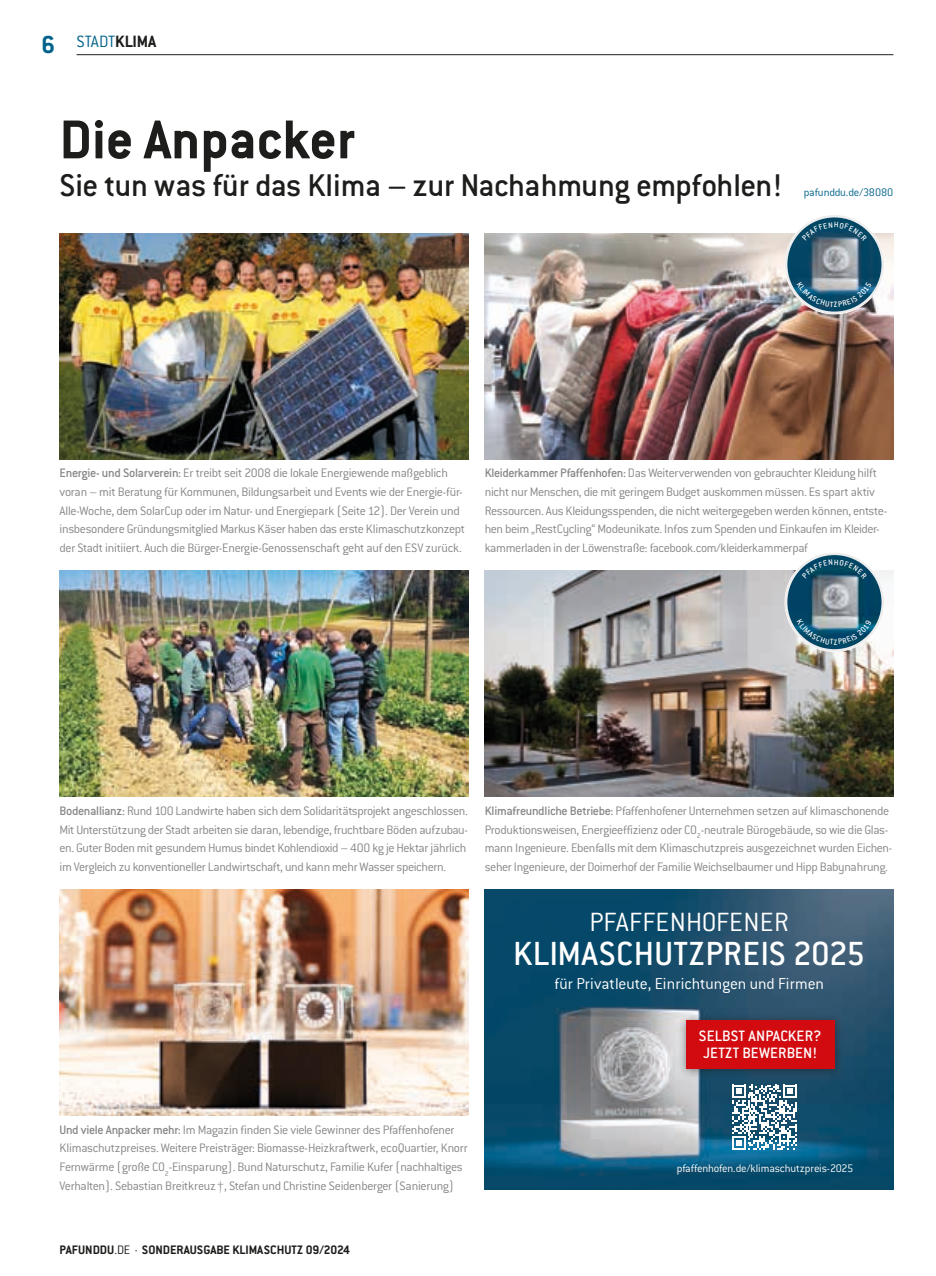
<style>
.page{position:relative;width:936px;height:1276px;background:#fff}
.page>*{position:absolute;margin:0;border:0;box-sizing:border-box;transform-origin:0 0}
.t1{font:700 60px "Conduit ITC Std";color:#1d1d1b}
.t2{font:500 36.75px "Conduit ITC Std";letter-spacing:.01em;color:#fff}
.t3{font:500 34.5px "Conduit ITC Std";letter-spacing:-.015em;color:#1d1d1b}
.t4{font:300 28.95px "Conduit ITC Std";letter-spacing:.01em;color:#fff}
.t5{font:700 27px "Conduit ITC Std";color:#00628b}
.t6{font:300 18px "Conduit ITC Std";letter-spacing:-.015em;color:#00628b}
.t7{font:300 17.4px "Conduit ITC Std";letter-spacing:-.005em;color:#fff}
.t8{font:500 16.5px/17px "Conduit ITC Std";letter-spacing:.01em;color:#fff}
.t9{font:300 13.5px/18.8px "Conduit ITC Std";letter-spacing:-.03em;color:#878787}
.t10{font:700 13.5px "Conduit ITC Std";color:#1d1d1b}
.t11{font:300 12px "Conduit ITC Std";letter-spacing:-.015em;color:#fff}
.t12{font:300 12px "Conduit ITC Std";letter-spacing:-.01em;color:#00628b}
.s1{font-weight:700;color:#1d1d1b}
.s2{font-weight:500}
.s3{font-weight:300}
</style>
<div class="page">
<hr style="left:77px;top:54px;width:816px;height:1px;background:#1d1d1b">
<img style="left:60px;top:233px;width:408px;height:226px">
<img style="left:60px;top:571px;width:408px;height:225px">
<img style="left:484px;top:571px;width:409px;height:225px">
<img style="left:60px;top:890px;width:408px;height:225px">
<img style="left:484px;top:233px;width:409px;height:226px">
<img style="left:484px;top:890px;width:409px;height:300px">
<img style="left:785px;top:553px;width:98px;height:98px;border-radius:49px">
<div style="left:784px;top:552px;width:99px;height:99px;border:2px solid #ededed;border-radius:50%"></div>
<img style="left:785px;top:216px;width:98px;height:97px;border-radius:49px">
<div style="left:784px;top:215px;width:99px;height:99px;border:2px solid #ededed;border-radius:50%"></div>
<div style="left:677px;top:1011px;width:166px;height:67px;background:#1d1d1b;opacity:.5"></div>
<div style="left:686px;top:1020px;width:148px;height:49px;background:#d20b11"></div>
<svg style="left:731px;top:1084px;width:65px;height:65px"></svg>
<svg style="left:801px;top:559px;width:66px;height:19px"></svg>
<svg style="left:796px;top:619px;width:75px;height:25px;background:#42788e"></svg>
<svg style="left:801px;top:222px;width:66px;height:19px"></svg>
<svg style="left:796px;top:281px;width:75px;height:26px;background:#47748c"></svg>
<h3 class="t5" style="left:42px;top:28px;width:15px">6</h3>
<h3 class="t6" style="left:77px;top:30px;width:81px">STADT<span class="s1">KLIMA</span></h3>
<h1 class="t1" style="left:60px;top:103px;width:297px">Die Anpacker</h1>
<h3 class="t3" style="left:60px;top:164px;width:724px">Sie tun was für das Klima – zur Nachahmung empfohlen!</h3>
<p class="t12" style="left:803px;top:185px;width:91px">pafunddu.de/38080</p>
<p class="t9" style="left:60px;top:463px;width:407px"><span class="s2">Energie- und Solarverein:</span> Er treibt seit 2008 die lokale Energiewende maßgeblich voran – mit Beratung für Kommunen, Bildungsarbeit und Events wie der Energie-für-Alle-Woche, dem SolarCup oder im Natur- und Energiepark (Seite 12). Der Verein und insbesondere Gründungsmitglied Markus Käser haben das erste Klimaschutzkonzept der Stadt initiiert. Auch die Bürger-Energie-Genossenschaft geht auf den ESV zurück.</p>
<p class="t9" style="left:484px;top:463px;width:404px"><span class="s2">Kleiderkammer Pfaffenhofen:</span> Das Weiterverwenden von gebrauchter Kleidung hilft nicht nur Menschen, die mit geringem Budget auskommen müssen. Es spart aktiv Ressourcen. Aus Kleidungsspenden, die nicht weitergegeben werden können, entste&shy;hen beim „RestCycling“ Modeunikate. Infos zum Spenden und Einkaufen im Kleider&shy;kammerladen in der Löwenstraße: facebook.com/kleiderkammerpaf</p>
<p class="t9" style="left:60px;top:801px;width:410px"><span class="s2">Bodenallianz:</span> Rund 100 Landwirte haben sich dem Solidaritätsprojekt angeschlossen.<br>Mit Unterstützung der Stadt arbeiten sie daran, lebendige, fruchtbare Böden aufzubau&shy;en. Guter Boden mit gesundem Humus bindet Kohlendioxid – 400 kg je Hektar jährlich im Vergleich zu konventioneller Landwirtschaft, und kann mehr Wasser speichern.</p>
<p class="t9" style="left:484px;top:801px;width:409px"><span class="s2">Klimafreundliche Betriebe:</span> Pfaffenhofener Unternehmen setzen auf klimaschonende Produktionsweisen, Energieeffizienz oder CO<sub>2</sub>-neutrale Bürogebäude, so wie die Glas&shy;mann Ingenieure. Ebenfalls mit dem Klimaschutzpreis ausgezeichnet wurden Eichen&shy;seher Ingenieure, der Doimerhof der Familie Weichselbaumer und Hipp Babynahrung.</p>
<h3 class="t4" style="left:589px;top:904px;width:201px">PFAFFENHOFENER</h3>
<h2 class="t2" style="left:513px;top:931px;width:353px">KLIMASCHUTZPREIS 2025</h2>
<p class="t7" style="left:554px;top:972px;width:271px">für Privatleute, Einrichtungen und Firmen</p>
<p class="t9" style="left:60px;top:1119px;width:409px"><span class="s2">Und viele Anpacker mehr:</span> Im Magazin finden Sie viele Gewinner des Pfaffenhofener Klimaschutzpreises. Weitere Preisträger: Biomasse-Heizkraftwerk, ecoQuartier, Knorr Fernwärme (große CO<sub>2</sub>-Einsparung). Bund Naturschutz, Familie Kufer (nachhaltiges Verhalten). Sebastian Breitkreuz †, Stefan und Christine Seidenberger (Sanierung)</p>
<p class="t10" style="left:60px;top:1241px;width:292px">PAFUNDDU<span class="s3">.DE ·</span> SONDERAUSGABE KLIMASCHUTZ 09/2024</p>
<p class="t8" style="left:699px;top:1027px;width:124px">SELBST ANPACKER?<br>JETZT BEWERBEN!</p>
<p class="t11" style="left:677px;top:1160px;width:178px">pfaffenhofen.de/klimaschutzpreis-2025</p>
</div>
